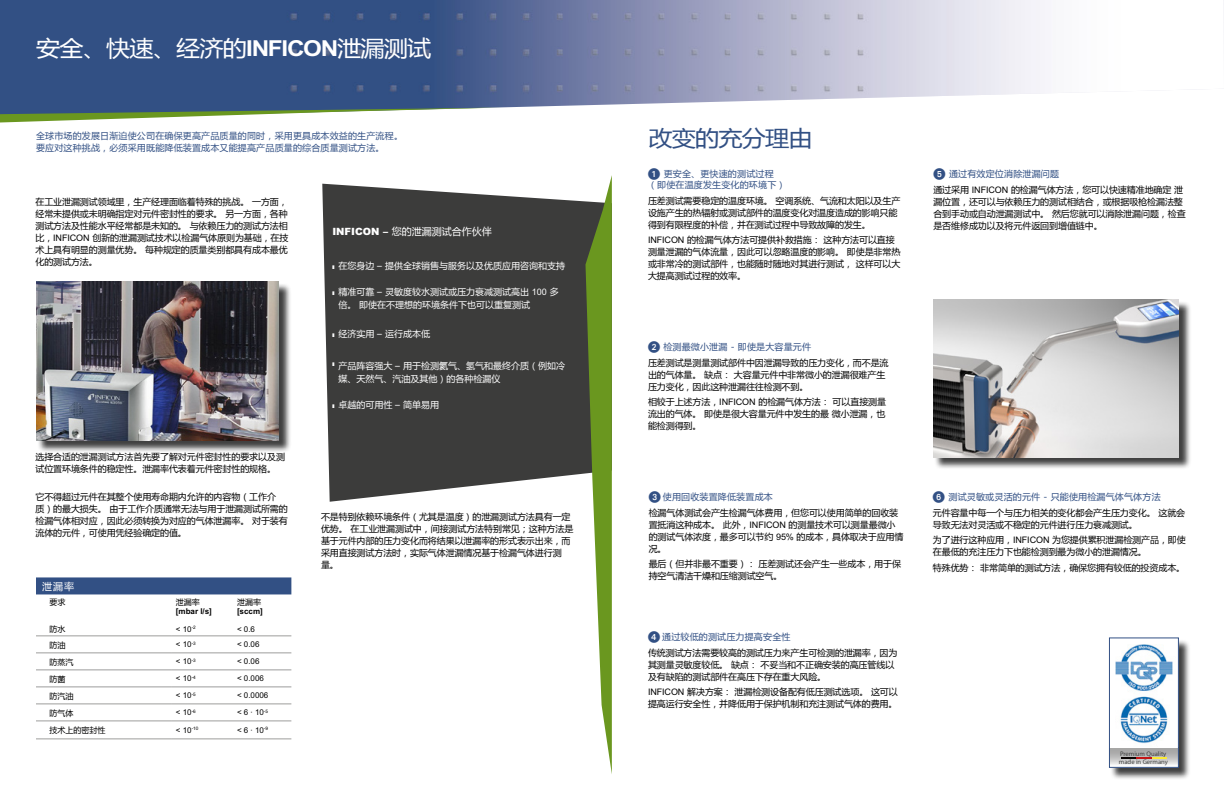
<style>
.page{position:relative;width:1224px;height:792px;background:#fff}
.page>*{position:absolute;margin:0;border:0;box-sizing:border-box;transform-origin:0 0}
.t1{font:22px "Microsoft Ya Hei";letter-spacing:-.035em;color:#fff;scale:1.1 1}
.t2{font:22px "Microsoft Ya Hei";letter-spacing:-.035em;color:#325084;scale:1.1 1}
.t3{font:10px "Microsoft Ya Hei";color:#fff}
.t4{font:9px/12px "Microsoft Ya Hei";letter-spacing:-.01em;color:#000}
.t5{font:9px/13px "Microsoft Ya Hei";color:#fff}
.t6{font:9px/12px "Microsoft Ya Hei";letter-spacing:.02em;color:#325084}
.t7{font:8px "Arial MT Std";color:#000}
.t8{font:8px "Microsoft Ya Hei";color:#000}
.t9{font:700 8px "Arial MT Std";color:#000}
.t10{font:6.6px/9px "Myriad Pro";color:#3c3c3b}
.s1{font-family:"Arial MT Std";font-weight:700}
.s2{font-family:"Arial MT Std"}
.s3{font-family:"Arial MT Std";font-weight:900}
.s4{font-family:"European Pi One";font-size:12px}
.s5{font-family:"European Pi One";font-size:12px;color:#325084}
.s6{color:#325084}
</style>
<div class="page">
<img style="left:0;top:0;width:1072px;height:108px">
<svg style="left:322px;top:184px;width:264px;height:318px;fill:#3c3c3b"></svg>
<svg style="left:586px;top:175px;width:26px;height:599px"></svg>
<div style="left:37px;top:283px;width:255px;height:170px;background:#000;opacity:.75"></div>
<img style="left:36px;top:281px;width:243px;height:159px">
<div style="left:934px;top:301px;width:258px;height:169px;background:#000;opacity:.75"></div>
<img style="left:933px;top:299px;width:246px;height:158px">
<div style="left:1111px;top:639px;width:80px;height:141px;background:#000;opacity:.75"></div>
<svg style="left:1111px;top:746px;width:66px;height:3px"></svg>
<img style="left:1111px;top:640px;width:66px;height:106px">
<svg style="left:1111px;top:749px;width:66px;height:17px"></svg>
<svg style="left:1121px;top:757px;width:46px;height:2px"></svg>
<div style="left:1109px;top:638px;width:70px;height:130px;border:1px solid #325084"></div>
<svg style="left:0;top:108px;width:482px;height:14px"></svg>
<div style="left:36px;top:577px;width:255px;height:17px;background:#325084"></div>
<hr style="left:36px;top:636px;width:136px;height:1px;background:#9d9d9c">
<hr style="left:172px;top:636px;width:61px;height:1px;background:#9d9d9c">
<hr style="left:233px;top:636px;width:58px;height:1px;background:#9d9d9c">
<hr style="left:36px;top:653px;width:136px;height:1px;background:#9d9d9c">
<hr style="left:172px;top:653px;width:61px;height:1px;background:#9d9d9c">
<hr style="left:233px;top:653px;width:58px;height:1px;background:#9d9d9c">
<hr style="left:36px;top:670px;width:136px;height:1px;background:#9d9d9c">
<hr style="left:172px;top:670px;width:61px;height:1px;background:#9d9d9c">
<hr style="left:233px;top:670px;width:58px;height:1px;background:#9d9d9c">
<hr style="left:36px;top:687px;width:136px;height:1px;background:#9d9d9c">
<hr style="left:172px;top:687px;width:61px;height:1px;background:#9d9d9c">
<hr style="left:233px;top:687px;width:58px;height:1px;background:#9d9d9c">
<hr style="left:36px;top:704px;width:136px;height:1px;background:#9d9d9c">
<hr style="left:172px;top:704px;width:61px;height:1px;background:#9d9d9c">
<hr style="left:233px;top:704px;width:58px;height:1px;background:#9d9d9c">
<hr style="left:36px;top:721px;width:136px;height:1px;background:#9d9d9c">
<hr style="left:172px;top:721px;width:61px;height:1px;background:#9d9d9c">
<hr style="left:233px;top:721px;width:58px;height:1px;background:#9d9d9c">
<hr style="left:36px;top:739px;width:136px;height:1px;background:#9d9d9c">
<hr style="left:172px;top:739px;width:61px;height:1px;background:#9d9d9c">
<hr style="left:233px;top:739px;width:58px;height:1px;background:#9d9d9c">
<h1 class="t1" style="left:36px;top:33px;width:361px">安全、快速、经济的<span class="s1">INFICON</span>泄漏测试</h1>
<p class="t6" style="left:36px;top:129px;width:369px">全球市场的发展日渐迫使公司在确保更高产品质量的同时，采用更具成本效益的生产流程。要应对这种挑战，必须采用既能降低装置成本又能提高产品质量的综合质量测试方法。</p>
<p class="t4" style="left:35px;top:195px;width:255px;text-align:justify">在工业泄漏测试领域里，生产经理面临着特殊的挑战。 一方面，经常未提供或未明确指定对元件密封性的要求。 另一方面，各种测试方法及性能水平经常都是未知的。 与依赖压力的测试方法相比，<span class="s2">INFICON</span> 创新的泄漏测试技术以检漏气体原则为基础，在技术上具有明显的测量优势。 每种规定的质量类别都具有成本最优化的测试方法。</p>
<p class="t4" style="left:35px;top:451px;width:251px">选择合适的泄漏测试方法首先要了解对元件密封性的要求以及测试位置环境条件的稳定性。泄漏率代表着元件密封性的规格。</p>
<p class="t4" style="left:35px;top:491px;width:254px">它不得超过元件在其整个使用寿命期内允许的内容物（工作介<br>质）的最大损失。 由于工作介质通常无法与用于泄漏测试所需的检漏气体相对应，因此必须转换为对应的气体泄漏率。 对于装有流体的元件，可使用凭经验确定的值。</p>
<p class="t3" style="left:42px;top:580px;width:33px">泄漏率</p>
<p class="t8" style="left:50px;top:597px;width:17px">要求</p>
<p class="t8" style="left:50px;top:624px;width:17px">防水</p>
<p class="t8" style="left:176px;top:597px;width:25px">泄漏率</p>
<p class="t9" style="left:176px;top:606px;width:38px">[mbar l/s]</p>
<p class="t7" style="left:176px;top:624px;width:21px">&lt; 10<sup>-2</sup></p>
<p class="t8" style="left:237px;top:597px;width:25px">泄漏率</p>
<p class="t9" style="left:237px;top:606px;width:27px">[sccm]</p>
<p class="t7" style="left:237px;top:624px;width:20px">&lt; 0.6</p>
<p class="t8" style="left:50px;top:639px;width:17px">防油</p>
<p class="t7" style="left:176px;top:640px;width:21px">&lt; 10<sup>-3</sup></p>
<p class="t7" style="left:237px;top:640px;width:24px">&lt; 0.06</p>
<p class="t8" style="left:50px;top:656px;width:25px">防蒸汽</p>
<p class="t7" style="left:176px;top:657px;width:21px">&lt; 10<sup>-3</sup></p>
<p class="t7" style="left:237px;top:657px;width:24px">&lt; 0.06</p>
<p class="t8" style="left:50px;top:673px;width:17px">防菌</p>
<p class="t7" style="left:176px;top:674px;width:21px">&lt; 10<sup>-4</sup></p>
<p class="t7" style="left:237px;top:674px;width:28px">&lt; 0.006</p>
<p class="t8" style="left:50px;top:690px;width:25px">防汽油</p>
<p class="t7" style="left:176px;top:691px;width:21px">&lt; 10<sup>-5</sup></p>
<p class="t7" style="left:237px;top:691px;width:33px">&lt; 0.0006</p>
<p class="t8" style="left:50px;top:707px;width:25px">防气体</p>
<p class="t7" style="left:176px;top:708px;width:21px">&lt; 10<sup>-6</sup></p>
<p class="t7" style="left:237px;top:708px;width:33px">&lt; 6 · 10<sup>-5</sup></p>
<p class="t8" style="left:50px;top:725px;width:57px">技术上的密封性</p>
<p class="t7" style="left:176px;top:725px;width:24px">&lt; 10<sup>-10</sup></p>
<p class="t7" style="left:237px;top:725px;width:33px">&lt; 6 · 10<sup>-9</sup></p>
<p class="t3" style="left:332px;top:225px;width:161px"><span class="s3">INFICON –</span> 您的泄漏测试合作伙伴</p>
<p class="t5" style="left:332px;top:259px;width:234px">■ 在您身边 – 提供全球销售与服务以及优质应用咨询和支持</p>
<p class="t5" style="left:338px;top:285px;width:222px;text-indent:-6px">■ 精准可靠 – 灵敏度较水测试或压力衰减测试高出 <span class="s2">100</span> 多倍。 即使在不理想的环境条件下也可以重复测试</p>
<p class="t5" style="left:332px;top:327px;width:99px">■ 经济实用 – 运行成本低</p>
<p class="t5" style="left:338px;top:359px;width:228px;text-indent:-6px">■ 产品阵容强大 – 用于检测氦气、氢气和最终介质（例如冷媒、天然气、汽油及其他）的各种检漏仪</p>
<p class="t5" style="left:332px;top:398px;width:108px">■ 卓越的可用性 – 简单易用</p>
<p class="t4" style="left:321px;top:511px;width:254px">不是特别依赖环境条件（尤其是温度）的泄漏测试方法具有一定优势。 在工业泄漏测试中，间接测试方法特别常见；这种方法是基于元件内部的压力变化而将结果以泄漏率的形式表示出来，而采用直接测试方法时，实际气体泄漏情况基于检漏气体进行测<br>量。</p>
<h1 class="t2" style="left:648px;top:123px;width:151px">改变的充分理由</h1>
<p class="t6" style="left:648px;top:168px;width:139px;line-height:11px"><span class="s4">1</span> 更安全、更快速的测试过程<br>（即使在温度发生变化的环境下）</p>
<p class="t4" style="left:648px;top:194px;width:254px">压差测试需要稳定的温度环境。 空调系统、气流和太阳以及生产设施产生的热辐射或测试部件的温度变化对温度造成的影响只能得到有限程度的补偿，并在测试过程中导致故障的发生。</p>
<p class="t4" style="left:648px;top:234px;width:254px"><span class="s2">INFICON</span> 的检漏气体方法可提供补救措施： 这种方法可以直接测量泄漏的气体流量，因此可以忽略温度的影响。 即使是非常热或非常冷的测试部件，也能随时随地对其进行测试， 这样可以大大提高测试过程的效率。</p>
<p class="t4" style="left:648px;top:339px;width:242px;line-height:15.6px"><span class="s5">2</span> <span class="s6">检测最微小泄漏 - 即使是大容量元件<br></span>压差测试是测量测试部件中因泄漏导致的压力变化，而不是流</p>
<p class="t4" style="left:648px;top:368px;width:239px">出的气体量。 缺点： 大容量元件中非常微小的泄漏很难产生压力变化，因此这种泄漏往往检测不到。</p>
<p class="t4" style="left:648px;top:396px;width:240px;text-align:justify">相较于上述方法，<span class="s2">INFICON</span> 的检漏气体方法： 可以直接测量流出的气体。 即使是很大容量元件中发生的最 微小泄漏，也能检测得到。</p>
<p class="t4" style="left:649px;top:489px;width:251px;line-height:15.6px"><span class="s5">3</span> <span class="s6">使用回收装置降低装置成本<br></span>检漏气体测试会产生检漏气体费用，但您可以使用简单的回收装</p>
<p class="t4" style="left:649px;top:518px;width:256px">置抵消这种成本。 此外，<span class="s2">INFICON</span> 的测量技术可以测量最微小的测试气体浓度，最多可以节约 <span class="s2">95%</span> 的成本，具体取决于应用情况。</p>
<p class="t4" style="left:649px;top:558px;width:254px">最后（但并非最不重要）： 压差测试还会产生一些成本，用于保持空气清洁干燥和压缩测试空气。</p>
<p class="t4" style="left:648px;top:629px;width:251px;line-height:15.6px"><span class="s5">4</span> <span class="s6">通过较低的测试压力提高安全性<br></span>传统测试方法需要较高的测试压力来产生可检测的泄漏率，因为</p>
<p class="t4" style="left:648px;top:658px;width:248px">其测量灵敏度较低。 缺点： 不妥当和不正确安装的高压管线以及有缺陷的测试部件在高压下存在重大风险。</p>
<p class="t4" style="left:648px;top:686px;width:251px"><span class="s2">INFICON</span> 解决方案： 泄漏检测设备配有低压测试选项。 这可以提高运行安全性，并降低用于保护机制和充注测试气体的费用。</p>
<p class="t4" style="left:933px;top:166px;width:251px;line-height:15.6px"><span class="s5">5</span> <span class="s6">通过有效定位消除泄漏问题<br></span>通过采用 <span class="s2">INFICON</span> 的检漏气体方法，您可以快速精准地确定 泄</p>
<p class="t4" style="left:933px;top:195px;width:254px">漏位置，还可以与依赖压力的测试相结合，或根据吸枪检漏法整合到手动或自动泄漏测试中。 然后您就可以消除泄漏问题，检查是否维修成功以及将元件返回到增值链中。</p>
<p class="t4" style="left:933px;top:489px;width:254px;line-height:15.6px"><span class="s5">6</span> <span class="s6">测试灵敏或灵活的元件 - 只能使用检漏气体气体方法<br></span>元件容量中每一个与压力相关的变化都会产生压力变化。 这就会</p>
<p class="t4" style="left:933px;top:517px;width:254px;line-height:15.6px">导致无法对灵活或不稳定的元件进行压力衰减测试。<br>为了进行这种应用，<span class="s2">INFICON</span> 为您提供累积泄漏检测产品，即使</p>
<p class="t4" style="left:933px;top:544px;width:254px;line-height:15.6px">在最低的充注压力下也能检测到最为微小的泄漏情况。<br>特殊优势： 非常简单的测试方法，确保您拥有较低的投资成本。</p>
<p class="t10" style="left:1119px;top:749px;width:51px">Premium Quality made in Germany</p>
</div>
